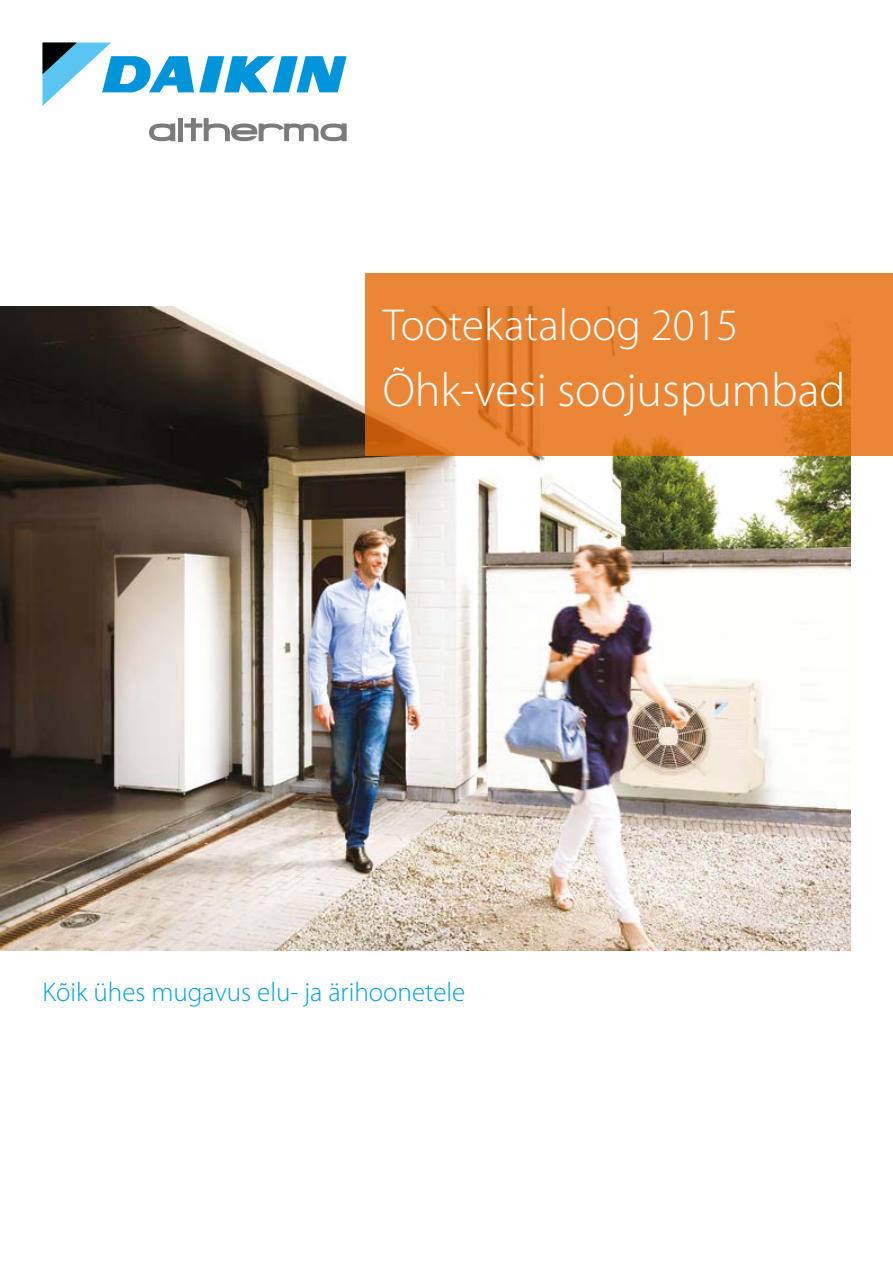
<style>
.page{position:relative;width:893px;height:1263px;background:#fff}
.page>*{position:absolute;margin:0;border:0;box-sizing:border-box;transform-origin:0 0}
.t1{font:300 48px "Myriad Pro";color:#fff}
.t2{font:300 45px "Myriad Pro";color:#fff}
.t3{font:300 27px "Myriad Pro";color:#00a0e2}
</style>
<div class="page">
<img style="left:0;top:307px;width:850px;height:644px">
<svg style="left:43px;top:43px;width:304px;height:63px"></svg>
<svg style="left:149px;top:123px;width:26px;height:18px"></svg>
<div style="left:178px;top:118px;width:5px;height:23px;background:#7c7b7b"></div>
<svg style="left:184px;top:118px;width:163px;height:23px"></svg>
<svg style="left:366px;top:274px;width:527px;height:182px;background:#e88332"></svg>
<h2 class="t2" style="left:383px;top:300px;width:357px">Tootekataloog 2015</h2>
<h1 class="t1" style="left:383px;top:364px;width:464px">Õhk-vesi soojuspumbad</h1>
<p class="t3" style="left:43px;top:977px;width:424px">Kõik ühes mugavus elu- ja ärihoonetele</p>
</div>
